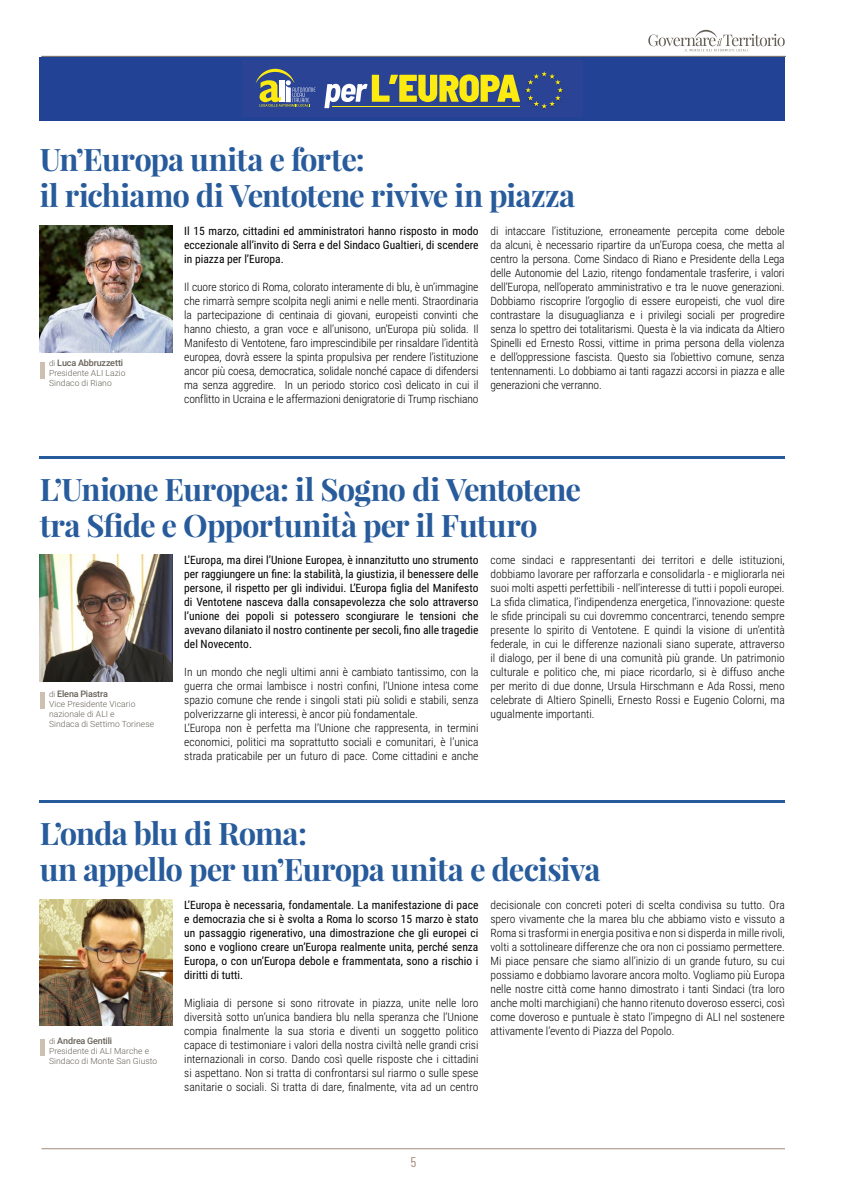
<style>
.page{position:relative;width:842px;height:1191px;background:#fff}
.page>*{position:absolute;margin:0;border:0;box-sizing:border-box;transform-origin:0 0}
.t1{font:700 31px/36px "Playfair Display";letter-spacing:-.025em;color:#275b9b}
.t2{font:14px "Barlow Condensed";color:#a48a7a}
.t3{font:300 11.5px/14px "Roboto Condensed";color:#000;text-align:justify}
.t4{font:11.5px/14px "Roboto Condensed";color:#000;text-align:justify}
.t5{font:500 9px "Roboto";letter-spacing:-.015em;color:#666158}
.t6{font:300 8.5px/10px "Roboto";letter-spacing:.005em;color:#666158}
.s1{font-weight:300;font-size:8px}
</style>
<div class="page">
<hr style="left:41px;top:1148px;width:744px;height:1px;background:#a48a7a">
<svg style="left:648px;top:30px;width:137px;height:21px"></svg>
<hr style="left:41px;top:56px;width:745px;height:1px;background:#666158">
<img style="left:40px;top:225px;width:132px;height:127px">
<hr style="left:40px;top:362px;width:4px;height:17px;background:#cdbfb1">
<img style="left:40px;top:555px;width:132px;height:126px">
<img style="left:40px;top:899px;width:132px;height:127px">
<hr style="left:40px;top:691px;width:4px;height:17px;background:#cdbfb1">
<hr style="left:40px;top:1039px;width:4px;height:16px;background:#cdbfb1">
<hr style="left:40px;top:455px;width:745px;height:3px;background:#275b9b">
<hr style="left:40px;top:800px;width:745px;height:3px;background:#275b9b">
<div style="left:40px;top:57px;width:745px;height:63px;background:#224295"></div>
<div style="left:242px;top:60px;width:341px;height:57px;background:#2a4395"></div>
<svg style="left:256px;top:69px;width:59px;height:38px"></svg>
<svg style="left:324px;top:71px;width:239px;height:38px"></svg>
<h1 class="t1" style="left:40px;top:141px;width:537px">Un’Europa unita e forte:<br>il richiamo di Ventotene rivive in piazza</h1>
<p class="t4" style="left:184px;top:223px;width:296px">Il 15 marzo, cittadini ed amministratori hanno risposto in modo eccezionale all’invito di Serra e del Sindaco Gualtieri, di scendere in piazza per l’Europa.</p>
<p class="t3" style="left:184px;top:279px;width:296px">Il cuore storico di Roma, colorato interamente di blu, è un’immagine che rimarrà sempre scolpita negli animi e nelle menti. Straordinaria la partecipazione di centinaia di giovani, europeisti convinti che hanno chiesto, a gran voce e all’unisono, un’Europa più solida. Il Manifesto di Ventotene, faro imprescindibile per rinsaldare l’identità europea, dovrà essere la spinta propulsiva per rendere l’istituzione ancor più coesa, democratica, solidale nonché capace di difendersi ma senza aggredire. In un periodo storico così delicato in cui il conflitto in Ucraina e le affermazioni denigratorie di Trump rischiano</p>
<p class="t3" style="left:490px;top:223px;width:296px">di intaccare l’istituzione, erroneamente percepita come debole da alcuni, è necessario ripartire da un’Europa coesa, che metta al centro la persona. Come Sindaco di Riano e Presidente della Lega delle Autonomie del Lazio, ritengo fondamentale trasferire, i valori dell’Europa, nell’operato amministrativo e tra le nuove generazioni.<br>Dobbiamo riscoprire l’orgoglio di essere europeisti, che vuol dire contrastare la disuguaglianza e i privilegi sociali per progredire senza lo spettro dei totalitarismi. Questa è la via indicata da Altiero Spinelli ed Ernesto Rossi, vittime in prima persona della violenza e dell’oppressione fascista. Questo sia l’obiettivo comune, senza tentennamenti. Lo dobbiamo ai tanti ragazzi accorsi in piazza e alle generazioni che verranno.</p>
<p class="t5" style="left:49px;top:356px;width:76px"><span class="s1">di</span> Luca Abbruzzetti</p>
<p class="t6" style="left:49px;top:368px;width:78px">Presidente ALI Lazio<br>Sindaco di Riano</p>
<h1 class="t1" style="left:40px;top:471px;width:543px">L’Unione Europea: il Sogno di Ventotene tra Sfide e Opportunità per il Futuro</h1>
<p class="t5" style="left:49px;top:687px;width:60px"><span class="s1">di</span> Elena Piastra</p>
<p class="t6" style="left:49px;top:698px;width:107px">Vice Presidente Vicario nazionale di ALI e<br>Sindaca di Settimo Torinese</p>
<p class="t4" style="left:184px;top:552px;width:296px">L’Europa, ma direi l’Unione Europea, è innanzitutto uno strumento per raggiungere un fine: la stabilità, la giustizia, il benessere delle persone, il rispetto per gli individui. L’Europa figlia del Manifesto di Ventotene nasceva dalla consapevolezza che solo attraverso l’unione dei popoli si potessero scongiurare le tensioni che avevano dilaniato il nostro continente per secoli, fino alle tragedie del Novecento.</p>
<p class="t3" style="left:184px;top:664px;width:296px;text-align:left">In un mondo che negli ultimi anni è cambiato tantissimo, con la guerra che ormai lambisce i nostri confini, l’Unione intesa come spazio comune che rende i singoli stati più solidi e stabili, senza polverizzarne gli interessi, è ancor più fondamentale.<br>L’Europa non è perfetta ma l’Unione che rappresenta, in termini economici, politici ma soprattutto sociali e comunitari, è l’unica strada praticabile per un futuro di pace. Come cittadini e anche</p>
<p class="t3" style="left:490px;top:552px;width:296px">come sindaci e rappresentanti dei territori e delle istituzioni, dobbiamo lavorare per rafforzarla e consolidarla - e migliorarla nei suoi molti aspetti perfettibili - nell’interesse di tutti i popoli europei.<br>La sfida climatica, l’indipendenza energetica, l’innovazione: queste le sfide principali su cui dovremmo concentrarci, tenendo sempre presente lo spirito di Ventotene. E quindi la visione di un’entità federale, in cui le differenze nazionali siano superate, attraverso il dialogo, per il bene di una comunità più grande. Un patrimonio culturale e politico che, mi piace ricordarlo, si è diffuso anche per merito di due donne, Ursula Hirschmann e Ada Rossi, meno celebrate di Altiero Spinelli, Ernesto Rossi e Eugenio Colorni, ma ugualmente importanti.</p>
<h1 class="t1" style="left:40px;top:815px;width:562px">L’onda blu di Roma:<br>un appello per un’Europa unita e decisiva</h1>
<p class="t5" style="left:49px;top:1034px;width:65px"><span class="s1">di</span> Andrea Gentili</p>
<p class="t6" style="left:49px;top:1045px;width:110px">Presidente di ALI Marche e<br>Sindaco di Monte San Giusto</p>
<p class="t4" style="left:184px;top:897px;width:296px">L’Europa è necessaria, fondamentale. La manifestazione di pace e democrazia che si è svolta a Roma lo scorso 15 marzo è stato un passaggio rigenerativo, una dimostrazione che gli europei ci sono e vogliono creare un’Europa realmente unita, perché senza Europa, o con un’Europa debole e frammentata, sono a rischio i diritti di tutti.</p>
<p class="t3" style="left:184px;top:995px;width:296px">Migliaia di persone si sono ritrovate in piazza, unite nelle loro diversità sotto un’unica bandiera blu nella speranza che l’Unione compia finalmente la sua storia e diventi un soggetto politico capace di testimoniare i valori della nostra civiltà nelle grandi crisi internazionali in corso. Dando così quelle risposte che i cittadini si aspettano. Non si tratta di confrontarsi sul riarmo o sulle spese sanitarie o sociali. Si tratta di dare, finalmente, vita ad un centro</p>
<p class="t3" style="left:490px;top:897px;width:296px">decisionale con concreti poteri di scelta condivisa su tutto. Ora spero vivamente che la marea blu che abbiamo visto e vissuto a Roma si trasformi in energia positiva e non si disperda in mille rivoli, volti a sottolineare differenze che ora non ci possiamo permettere.<br>Mi piace pensare che siamo all’inizio di un grande futuro, su cui possiamo e dobbiamo lavorare ancora molto. Vogliamo più Europa nelle nostre città come hanno dimostrato i tanti Sindaci (tra loro anche molti marchigiani) che hanno ritenuto doveroso esserci, così come doveroso e puntuale è stato l’impegno di ALI nel sostenere attivamente l’evento di Piazza del Popolo.</p>
<p class="t2" style="left:411px;top:1151px;width:7px">5</p>
</div>
